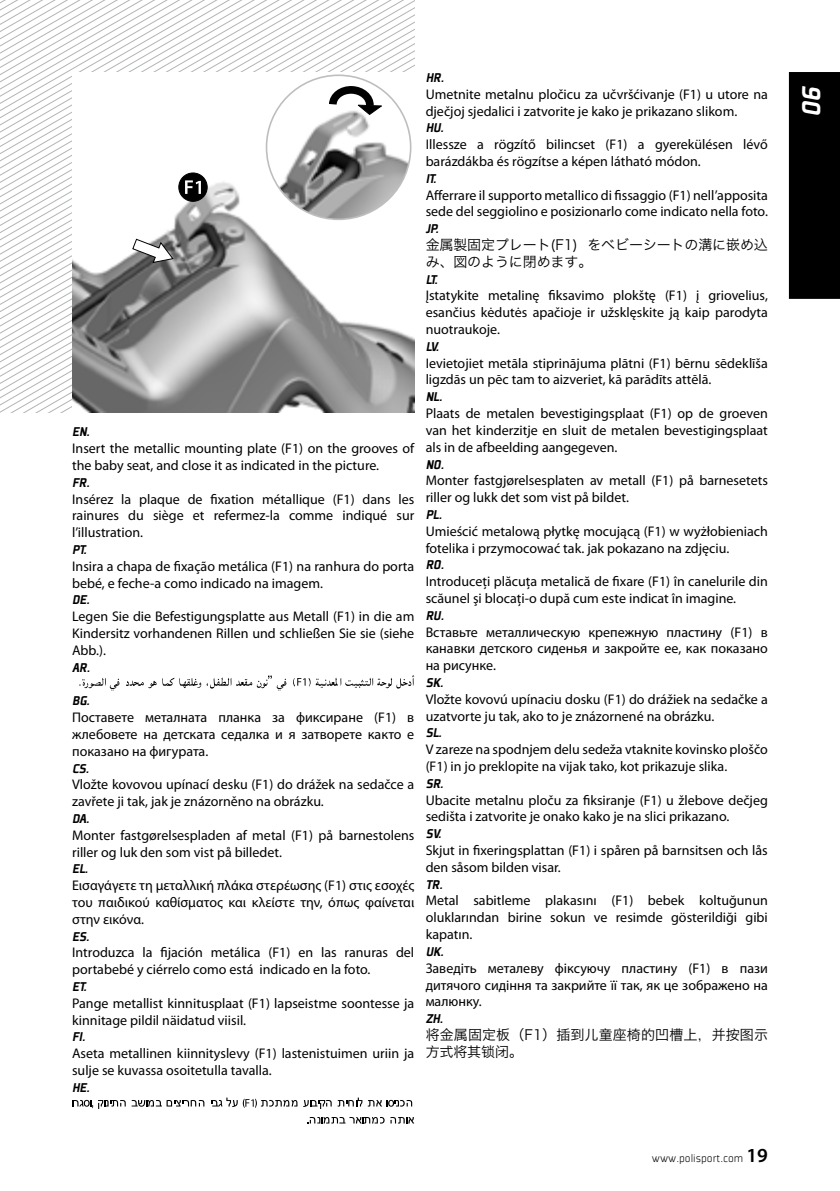
<style>
.page{position:relative;width:840px;height:1191px;background:#fff}
.page>*{position:absolute;margin:0;border:0;box-sizing:border-box;transform-origin:0 0}
.t1{font:28px "Plexes Black Italic Pro";color:#fff}
.t2{font:14px/16.8px "Myriad Pro";color:#000}
.t3{font:14px "Plexes Black Italic Pro";letter-spacing:-.01em;color:#000}
.t4{font:14px/16.8px "Hiragino Sans GB W3";letter-spacing:-.01em;color:#000}
.t5{font:12px "Plexes Light Pro";color:#000}
.s1{font-family:"Myriad Pro";font-weight:600;font-size:20px}
</style>
<div class="page">
<div style="left:788px;top:72px;width:51px;height:227px;background:#000"></div>
<svg style="left:162px;top:675px;width:124px;height:15px"></svg>
<svg style="left:126px;top:680px;width:30px;height:8px"></svg>
<svg style="left:79px;top:678px;width:40px;height:12px"></svg>
<svg style="left:337px;top:1097px;width:75px;height:9px"></svg>
<svg style="left:303px;top:1100px;width:28px;height:9px"></svg>
<svg style="left:72px;top:1099px;width:132px;height:10px"></svg>
<svg style="left:390px;top:1117px;width:24px;height:6px"></svg>
<svg style="left:307px;top:1117px;width:77px;height:6px"></svg>
<svg style="left:211px;top:1097px;width:86px;height:10px"></svg>
<svg style="left:293px;top:675px;width:121px;height:13px"></svg>
<svg style="left:0;top:0;width:414px;height:412px"></svg>
<div style="left:72px;top:72px;width:342px;height:340px;background:#fff"></div>
<img style="left:72px;top:134px;width:342px;height:278px">
<div style="left:179px;top:173px;width:28px;height:28px;background:#000;border-radius:50%"></div>
<div style="left:178px;top:172px;width:29px;height:30px;border:1px solid #000;border-radius:50%"></div>
<svg style="left:185px;top:180px;width:16px;height:14px"></svg>
<svg style="left:132px;top:238px;width:42px;height:25px"></svg>
<img style="left:266px;top:89px;width:144px;height:130px">
<svg style="left:324px;top:83px;width:59px;height:32px"></svg>
<p class="t3" style="left:72px;top:423px;width:19px">EN.</p>
<p class="t2" style="left:72px;top:440px;width:343px">Insert the metallic mounting plate (F1) on the grooves of the baby seat, and close it as indicated in the picture.</p>
<p class="t3" style="left:72px;top:473px;width:19px">FR.</p>
<p class="t2" style="left:72px;top:490px;width:343px;text-align:justify">Insérez la plaque de fixation métallique (F1) dans les rainures du siège et refermez-la comme indiqué sur l’illustration.</p>
<p class="t3" style="left:72px;top:540px;width:16px">PT.</p>
<p class="t2" style="left:72px;top:557px;width:343px">Insira a chapa de fixação metálica (F1) na ranhura do porta bebé, e feche-a como indicado na imagem.</p>
<p class="t3" style="left:72px;top:591px;width:19px">DE.</p>
<p class="t2" style="left:72px;top:608px;width:343px;text-align:justify">Legen Sie die Befestigungsplatte aus Metall (F1) in die am Kindersitz vorhandenen Rillen und schließen Sie sie (siehe Abb.).</p>
<p class="t3" style="left:72px;top:658px;width:19px">AR.</p>
<p class="t3" style="left:72px;top:691px;width:19px">BG.</p>
<p class="t2" style="left:72px;top:709px;width:343px;text-align:justify">Поставете металната планка за фиксиране (F1) в жлебовете на детската седалка и я затворете както е показано на фигурата.</p>
<p class="t3" style="left:72px;top:759px;width:18px">CS.</p>
<p class="t2" style="left:72px;top:776px;width:343px">Vložte kovovou upínací desku (F1) do drážek na sedačce a zavřete ji tak, jak je znázorněno na obrázku.</p>
<p class="t3" style="left:72px;top:809px;width:19px">DA.</p>
<p class="t2" style="left:72px;top:826px;width:343px">Monter fastgørelsespladen af metal (F1) på barnestolens riller og luk den som vist på billedet.</p>
<p class="t3" style="left:72px;top:859px;width:18px">EL.</p>
<p class="t2" style="left:72px;top:877px;width:343px;text-align:justify">Εισαγάγετε τη μεταλλική πλάκα στερέωσης (F1) στις εσοχές του παιδικού καθίσματος και κλείστε την, όπως φαίνεται στην εικόνα.</p>
<p class="t3" style="left:72px;top:927px;width:19px">ES.</p>
<p class="t2" style="left:72px;top:944px;width:343px">Introduzca la fijación metálica (F1) en las ranuras del portabebé y ciérrelo como está indicado en la foto.</p>
<p class="t3" style="left:72px;top:977px;width:16px">ET.</p>
<p class="t2" style="left:72px;top:994px;width:343px">Pange metallist kinnitusplaat (F1) lapseistme soontesse ja kinnitage pildil näidatud viisil.</p>
<p class="t3" style="left:72px;top:1027px;width:15px">FI.</p>
<p class="t2" style="left:72px;top:1045px;width:343px">Aseta metallinen kiinnityslevy (F1) lastenistuimen uriin ja sulje se kuvassa osoitetulla tavalla.</p>
<p class="t3" style="left:72px;top:1078px;width:19px">HE.</p>
<p class="t3" style="left:425px;top:68px;width:20px">HR.</p>
<p class="t2" style="left:425px;top:85px;width:343px">Umetnite metalnu pločicu za učvršćivanje (F1) u utore na dječjoj sjedalici i zatvorite je kako je prikazano slikom.</p>
<p class="t3" style="left:425px;top:119px;width:20px">HU.</p>
<p class="t2" style="left:425px;top:136px;width:343px">Illessze a rögzítő bilincset (F1) a gyerekülésen lévő barázdákba és rögzítse a képen látható módon.</p>
<p class="t3" style="left:425px;top:169px;width:12px">IT.</p>
<p class="t2" style="left:425px;top:186px;width:343px">Afferrare il supporto metallico di fissaggio (F1) nell’apposita sede del seggiolino e posizionarlo come indicato nella foto.</p>
<p class="t3" style="left:425px;top:220px;width:15px">JP.</p>
<p class="t4" style="left:425px;top:236px;width:343px">金属製固定プレート(F1) をベビーシートの溝に嵌め込み、図のように閉めます。</p>
<p class="t3" style="left:425px;top:270px;width:14px">LT.</p>
<p class="t2" style="left:425px;top:287px;width:343px;text-align:justify">Įstatykite metalinę fiksavimo plokštę (F1) į griovelius, esančius kėdutės apačioje ir užsklęskite ją kaip parodyta nuotraukoje.</p>
<p class="t3" style="left:425px;top:337px;width:15px">LV.</p>
<p class="t2" style="left:425px;top:354px;width:343px">Ievietojiet metāla stiprinājuma plātni (F1) bērnu sēdeklīša ligzdās un pēc tam to aizveriet, kā parādīts attēlā.</p>
<p class="t3" style="left:425px;top:388px;width:18px">NL.</p>
<p class="t2" style="left:425px;top:405px;width:343px;text-align:justify">Plaats de metalen bevestigingsplaat (F1) op de groeven van het kinderzitje en sluit de metalen bevestigingsplaat als in de afbeelding aangegeven.</p>
<p class="t3" style="left:425px;top:455px;width:20px">NO.</p>
<p class="t2" style="left:425px;top:472px;width:343px">Monter fastgjørelsesplaten av metall (F1) på barnesetets riller og lukk det som vist på bildet.</p>
<p class="t3" style="left:425px;top:505px;width:18px">PL.</p>
<p class="t2" style="left:425px;top:522px;width:343px">Umieścić metalową płytkę mocującą (F1) w wyżłobieniach fotelika i przymocować tak. jak pokazano na zdjęciu.</p>
<p class="t3" style="left:425px;top:556px;width:20px">RO.</p>
<p class="t2" style="left:425px;top:573px;width:343px">Introduceţi plăcuţa metalică de fixare (F1) în canelurile din scăunel şi blocaţi-o după cum este indicat în imagine.</p>
<p class="t3" style="left:425px;top:606px;width:20px">RU.</p>
<p class="t2" style="left:425px;top:623px;width:343px;text-align:justify">Вставьте металлическую крепежную пластину (F1) в канавки детского сиденья и закройте ее, как показано на рисунке.</p>
<p class="t3" style="left:425px;top:673px;width:19px">SK.</p>
<p class="t2" style="left:425px;top:690px;width:343px">Vložte kovovú upínaciu dosku (F1) do drážiek na sedačke a uzatvorte ju tak, ako to je znázornené na obrázku.</p>
<p class="t3" style="left:425px;top:724px;width:18px">SL.</p>
<p class="t2" style="left:425px;top:741px;width:343px">V zareze na spodnjem delu sedeža vtaknite kovinsko ploščo (F1) in jo preklopite na vijak tako, kot prikazuje slika.</p>
<p class="t3" style="left:425px;top:774px;width:19px">SR.</p>
<p class="t2" style="left:425px;top:791px;width:343px">Ubacite metalnu ploču za fiksiranje (F1) u žlebove dečjeg sedišta i zatvorite je onako kako je na slici prikazano.</p>
<p class="t3" style="left:425px;top:824px;width:17px">SV.</p>
<p class="t2" style="left:425px;top:841px;width:343px">Skjut in fixeringsplattan (F1) i spåren på barnsitsen och lås den såsom bilden visar.</p>
<p class="t3" style="left:425px;top:875px;width:18px">TR.</p>
<p class="t2" style="left:425px;top:892px;width:343px;text-align:justify">Metal sabitleme plakasını (F1) bebek koltuğunun oluklarından birine sokun ve resimde gösterildiği gibi kapatın.</p>
<p class="t3" style="left:425px;top:942px;width:19px">UK.</p>
<p class="t2" style="left:425px;top:959px;width:343px;text-align:justify">Заведіть металеву фіксуючу пластину (F1) в пази дитячого сидіння та закрийте її так, як це зображено на малюнку.</p>
<p class="t3" style="left:425px;top:1009px;width:19px">ZH.</p>
<p class="t4" style="left:425px;top:1026px;width:343px">将金属固定板（F1）插到儿童座椅的凹槽上，并按图示方式将其锁闭。</p>
<p class="t5" style="left:651px;top:1150px;width:117px">www.polisport.com <span class="s1">19</span></p>
<h1 class="t1" style="left:792px;top:117px;width:33px;rotate:-90deg">06</h1>
</div>
